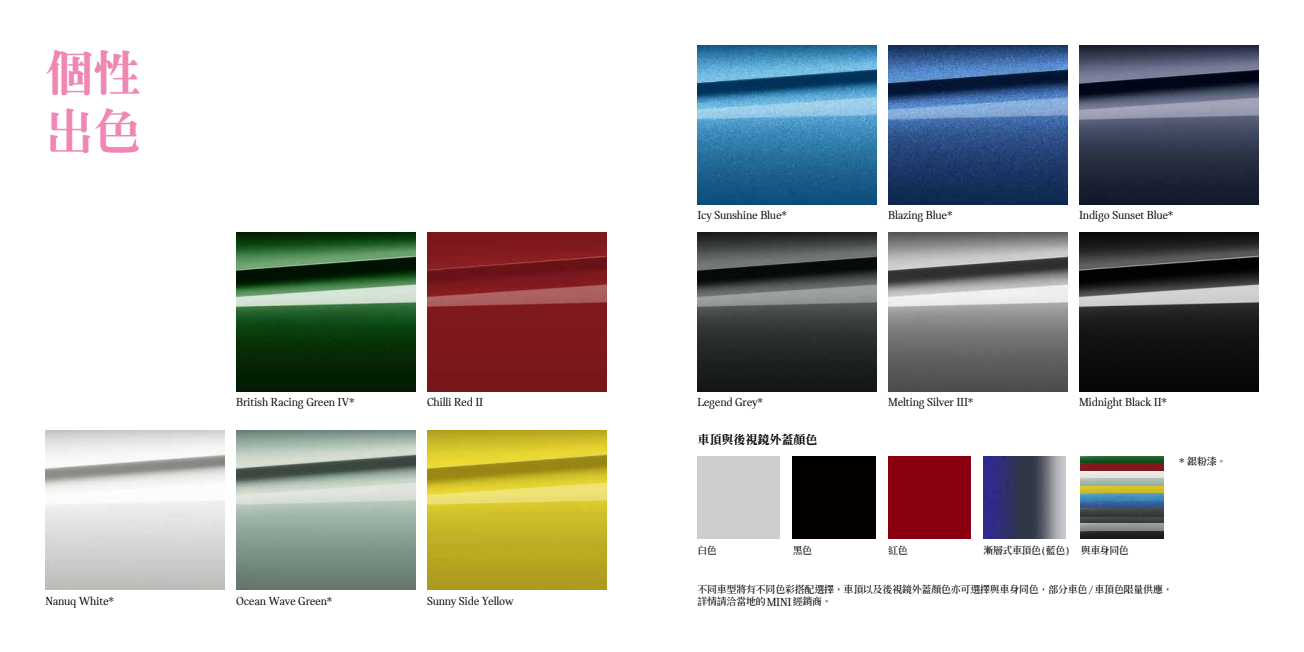
<style>
.page{position:relative;width:1304px;height:652px;background:#fff}
.page>*{position:absolute;margin:0;border:0;box-sizing:border-box;transform-origin:0 0}
.t1{font:800 48px/57.6px "AR Std Song B5";color:#ee87b4}
.t2{font:12px "MINI Serif";letter-spacing:-.02em;color:#000}
.t3{font:800 12px "AR Std Song B5";color:#000}
.t4{font:700 10px/12px "AR Std Song B5";letter-spacing:-.025em;color:#000}
.t5{font:700 10px "AR Std Song B5";letter-spacing:-.05em;color:#000}
.s1{font-family:"MINI Serif";font-weight:400;font-size:12px}
</style>
<div class="page">
<img style="left:427px;top:232px;width:180px;height:159px">
<img style="left:1079px;top:45px;width:180px;height:159px">
<img style="left:1079px;top:232px;width:180px;height:159px">
<img style="left:427px;top:431px;width:180px;height:159px">
<img style="left:697px;top:45px;width:180px;height:159px">
<img style="left:697px;top:232px;width:180px;height:159px">
<img style="left:888px;top:45px;width:180px;height:159px">
<img style="left:888px;top:232px;width:180px;height:159px">
<img style="left:236px;top:431px;width:180px;height:159px">
<img style="left:236px;top:232px;width:180px;height:159px">
<div style="left:793px;top:456px;width:82px;height:83px;background:#040000"></div>
<div style="left:888px;top:456px;width:82px;height:83px;background:#890110"></div>
<img style="left:984px;top:456px;width:82px;height:83px">
<img style="left:1081px;top:456px;width:82px;height:83px">
<h1 class="t1" style="left:45px;top:44px;width:97px">個性出色</h1>
<p class="t2" style="left:45px;top:594px;width:70px">Nanuq White*</p>
<p class="t2" style="left:236px;top:396px;width:120px">British Racing Green IV*</p>
<p class="t2" style="left:427px;top:396px;width:58px">Chilli Red II</p>
<p class="t2" style="left:236px;top:594px;width:98px">Ocean Wave Green*</p>
<p class="t2" style="left:427px;top:594px;width:88px">Sunny Side Yellow</p>
<p class="t2" style="left:697px;top:208px;width:91px">Icy Sunshine Blue*</p>
<p class="t2" style="left:697px;top:396px;width:67px">Legend Grey*</p>
<p class="t3" style="left:697px;top:433px;width:121px">車頂與後視鏡外蓋顏色</p>
<p class="t2" style="left:888px;top:208px;width:66px">Blazing Blue*</p>
<p class="t2" style="left:888px;top:396px;width:87px">Melting Silver III*</p>
<p class="t2" style="left:1079px;top:208px;width:96px">Indigo Sunset Blue*</p>
<p class="t2" style="left:1079px;top:396px;width:89px">Midnight Black II*</p>
<p class="t4" style="left:1179px;top:455px;width:49px"><span class="s1">*</span> 銀粉漆。</p>
<p class="t4" style="left:697px;top:545px;width:21px">白色</p>
<p class="t4" style="left:793px;top:545px;width:21px">黑色</p>
<p class="t4" style="left:888px;top:545px;width:21px">紅色</p>
<p class="t5" style="left:984px;top:546px;width:147px">漸層式車頂色<span class="s1">(</span>藍色<span class="s1">)</span> 與車身同色</p>
<p class="t4" style="left:697px;top:584px;width:477px">不同車型將有不同色彩搭配選擇，車頂以及後視鏡外蓋顏色亦可選擇與車身同色，部分車色<span class="s1">/</span>車頂色限量供應，詳情請洽當地的<span class="s1">MINI</span>經銷商。</p>
</div>
